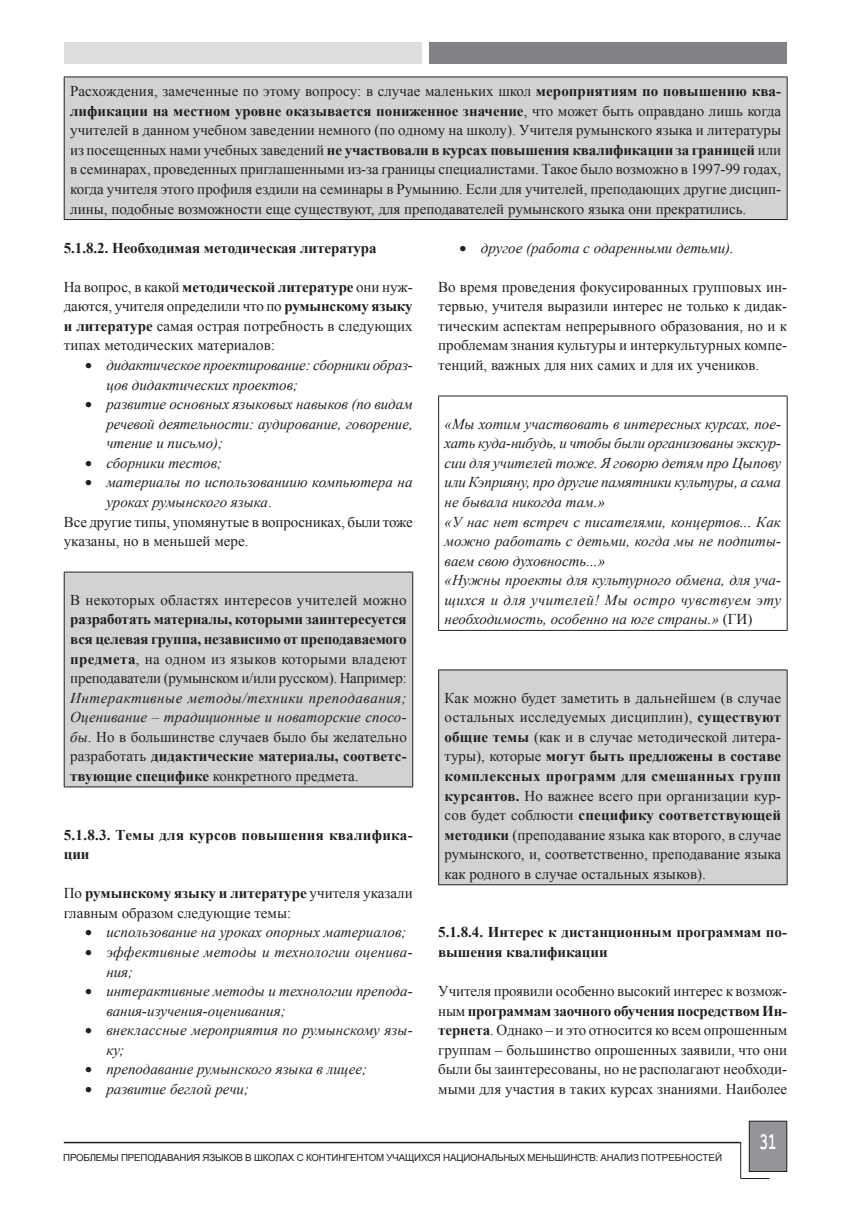
<style>
.page{position:relative;width:851px;height:1208px;background:#fff}
.page>*{position:absolute;margin:0;border:0;box-sizing:border-box;transform-origin:0 0}
.t1{font:700 24px "Courier New";color:#fff;scale:.6 1}
.t2{font:15px/19.5px "Times New Roman";color:#231f20;text-align:justify}
.t3{font:italic 15px/19.5px "Times New Roman";color:#231f20}
.t4{font:700 15px/19.5px "Times New Roman";letter-spacing:-.005em;color:#231f20}
.t5{font:15px "Times New Roman";letter-spacing:.02em;color:#231f20}
.t6{font:9.75px "Arial";letter-spacing:-.02em;color:#231f20}
.s1{font-weight:700}
.s2{font-style:normal}
.s3{font-weight:400}
.s4{font-weight:700;font-style:normal}
</style>
<div class="page">
<div style="left:749px;top:1121px;width:37px;height:50px;background:#939598"></div>
<div style="left:748px;top:1120px;width:39px;height:51px;border:1px solid #231f20"></div>
<hr style="left:64px;top:1141px;width:676px;height:2px;background:#231f20">
<svg style="left:740px;top:1178px;width:29px;height:1px"></svg>
<hr style="left:740px;top:1142px;width:1px;height:36px;background:#231f20">
<div style="left:64px;top:42px;width:357px;height:21px;background:#dcdddf"></div>
<div style="left:429px;top:42px;width:358px;height:21px;background:#808285"></div>
<div style="left:64px;top:77px;width:723px;height:142px;background:#d1d2d4"></div>
<hr style="left:64px;top:77px;width:723px;height:1px;background:#231f20">
<hr style="left:64px;top:77px;width:1px;height:142px;background:#231f20">
<hr style="left:786px;top:77px;width:1px;height:142px;background:#231f20">
<hr style="left:64px;top:219px;width:723px;height:1px;background:#231f20">
<div style="left:64px;top:572px;width:348px;height:215px;background:#d1d2d4"></div>
<hr style="left:64px;top:572px;width:349px;height:1px;background:#231f20">
<hr style="left:64px;top:572px;width:1px;height:214px;background:#231f20">
<hr style="left:412px;top:572px;width:1px;height:214px;background:#231f20">
<hr style="left:64px;top:786px;width:349px;height:1px;background:#231f20">
<hr style="left:438px;top:395px;width:349px;height:1px;background:#231f20">
<hr style="left:438px;top:396px;width:1px;height:234px;background:#231f20">
<hr style="left:786px;top:396px;width:1px;height:234px;background:#231f20">
<hr style="left:438px;top:630px;width:349px;height:1px;background:#231f20">
<div style="left:438px;top:670px;width:349px;height:214px;background:#d1d2d4"></div>
<hr style="left:438px;top:669px;width:349px;height:1px;background:#231f20">
<hr style="left:438px;top:670px;width:1px;height:214px;background:#231f20">
<hr style="left:786px;top:670px;width:1px;height:214px;background:#231f20">
<hr style="left:438px;top:884px;width:349px;height:1px;background:#231f20">
<p class="t2" style="left:70px;top:81px;width:712px">Расхождения, замеченные по этому вопросу: в случае маленьких школ <span class="s1">мероприятиям по повышению ква&shy;лификации на местном уровне оказывается пониженное значение</span>, что может быть оправдано лишь когда учителей в данном учебном заведении немного (по одному на школу). Учителя румынского языка и литературы из посещенных нами учебных заведений <span class="s1">не участвовали в курсах повышения квалификации за границей</span> или в семинарах, проведенных приглашенными из-за границы специалистами. Такое было возможно в 1997-99 годах, когда учителя этого профиля ездили на семинары в Румынию. Если для учителей, преподающих другие дисцип&shy;лины, подобные возможности еще существуют, для преподавателей румынского языка они прекратились.</p>
<p class="t4" style="left:64px;top:237px;width:314px">5.1.8.2. Необходимая методическая литература</p>
<p class="t2" style="left:64px;top:277px;width:350px">На вопрос, в какой <span class="s1">методической литературе</span> они нуж&shy;даются, учителя определили что по <span class="s1">румынскому языку и литературе</span> самая острая потребность в следующих типах методических материалов:</p>
<p class="t3" style="left:106px;top:355px;width:308px;text-indent:-21px">• дидактическое проектирование: сборники образ&shy;цов дидактических проектов;</p>
<p class="t3" style="left:106px;top:394px;width:308px;text-align:justify;text-indent:-21px">• развитие основных языковых навыков (по видам речевой деятельности: аудирование, говорение, чтение и письмо);</p>
<p class="t3" style="left:85px;top:453px;width:139px">• сборники тестов;</p>
<p class="t3" style="left:85px;top:472px;width:329px">• материалы по использованиию компьютера на</p>
<p class="t3" style="left:106px;top:492px;width:167px">уроках румынского языка<span class="s2">.</span></p>
<p class="t2" style="left:64px;top:511px;width:350px">Все другие типы, упомянутые в вопросниках, были тоже</p>
<p class="t2" style="left:64px;top:531px;width:186px">указаны, но в меньшей мере.</p>
<p class="t3" style="left:459px;top:237px;width:276px">• другое (работа с одаренными детьми).</p>
<p class="t2" style="left:438px;top:277px;width:350px">Во время проведения фокусированных групповых ин&shy;тервью, учителя выразили интерес не только к дидак&shy;тическим аспектам непрерывного образования, но и к проблемам знания культуры и интеркультурных компе&shy;тенций, важных для них самих и для их учеников.</p>
<p class="t3" style="left:444px;top:413px;width:338px">«Мы хотим участвовать в интересных курсах, пое&shy;хать куда-нибудь, и чтобы были организованы экскур&shy;сии для учителей тоже. Я говорю детям про Цыпову или Кэприяну, про другие памятники культуры, а сама не бывала никогда там.»<br>«У нас нет встреч с писателями, концертов... Как можно работать с детьми, когда мы не подпиты&shy;ваем свою духовность...»<br>«Нужны проекты для культурного обмена, для уча&shy;щихся и для учителей! Мы остро чувствуем эту необходимость, особенно на юге страны.» <span class="s2">(ГИ)</span></p>
<p class="t5" style="left:70px;top:590px;width:338px">В некоторых областях интересов учителей можно</p>
<p class="t4" style="left:70px;top:609px;width:338px;text-align:justify">разработать материалы, которыми заинтересуется вся целевая группа, независимо от преподаваемого предмета<span class="s3">, на одном из языков которыми владеют преподаватели (румынском и/или русском). Например:</span></p>
<p class="t3" style="left:70px;top:687px;width:338px;text-align:justify">Интерактивные методы/техники преподавания; Оценивание – традиционные и новаторские спосо&shy;бы<span class="s2">. Но в большинстве случаев было бы желательно разработать</span> <span class="s4">дидактические материалы, соответс&shy;твующие специфике</span> <span class="s2">конкретного предмета.</span></p>
<p class="t2" style="left:444px;top:687px;width:338px">Как можно будет заметить в дальнейшем (в случае остальных исследуемых дисциплин), <span class="s1">существуют общие темы</span> (как и в случае методической литера&shy;туры), которые <span class="s1">могут быть предложены в составе комплексных программ для смешанных групп курсантов.</span> Но важнее всего при организации кур&shy;сов будет соблюсти <span class="s1">специфику соответствующей методики</span> (преподавание языка как второго, в случае румынского, и, соответственно, преподавание языка как родного в случае остальных языков).</p>
<p class="t4" style="left:64px;top:824px;width:350px">5.1.8.3. Темы для курсов повышения квалифика&shy;ции</p>
<p class="t2" style="left:64px;top:883px;width:350px">По <span class="s1">румынскому языку и литературе</span> учителя указали главным образом следующие темы:</p>
<p class="t3" style="left:85px;top:922px;width:323px">• использование на уроках опорных материалов;</p>
<p class="t3" style="left:106px;top:942px;width:308px;text-indent:-21px">• эффективные методы и технологии оценива&shy;ния;</p>
<p class="t3" style="left:106px;top:981px;width:308px;text-indent:-21px">• интерактивные методы и технологии препода&shy;вания-изучения-оценивания;</p>
<p class="t3" style="left:106px;top:1020px;width:308px;text-indent:-21px">• внеклассные мероприятия по румынскому язы&shy;ку;</p>
<p class="t3" style="left:85px;top:1059px;width:283px">• преподавание румынского языка в лицее;</p>
<p class="t3" style="left:85px;top:1078px;width:165px">• развитие беглой речи;</p>
<p class="t4" style="left:438px;top:922px;width:350px">5.1.8.4. Интерес к дистанционным программам по&shy;вышения квалификации</p>
<p class="t2" style="left:438px;top:981px;width:350px">Учителя проявили особенно высокий интерес к возмож&shy;ным <span class="s1">программам заочного обучения посредством Ин&shy;тернета</span>. Однако – и это относится ко всем опрошенным группам – большинство опрошенных заявили, что они были бы заинтересованы, но не располагают необходи&shy;мыми для участия в таких курсах знаниями. Наиболее</p>
<p class="t6" style="left:63px;top:1150px;width:660px">П роблемы преподавания языков в школах с контингентом учащихся национальных меньшинств: Aнализ потребностей</p>
<h1 class="t1" style="left:759px;top:1127px;width:30px">31</h1>
</div>
